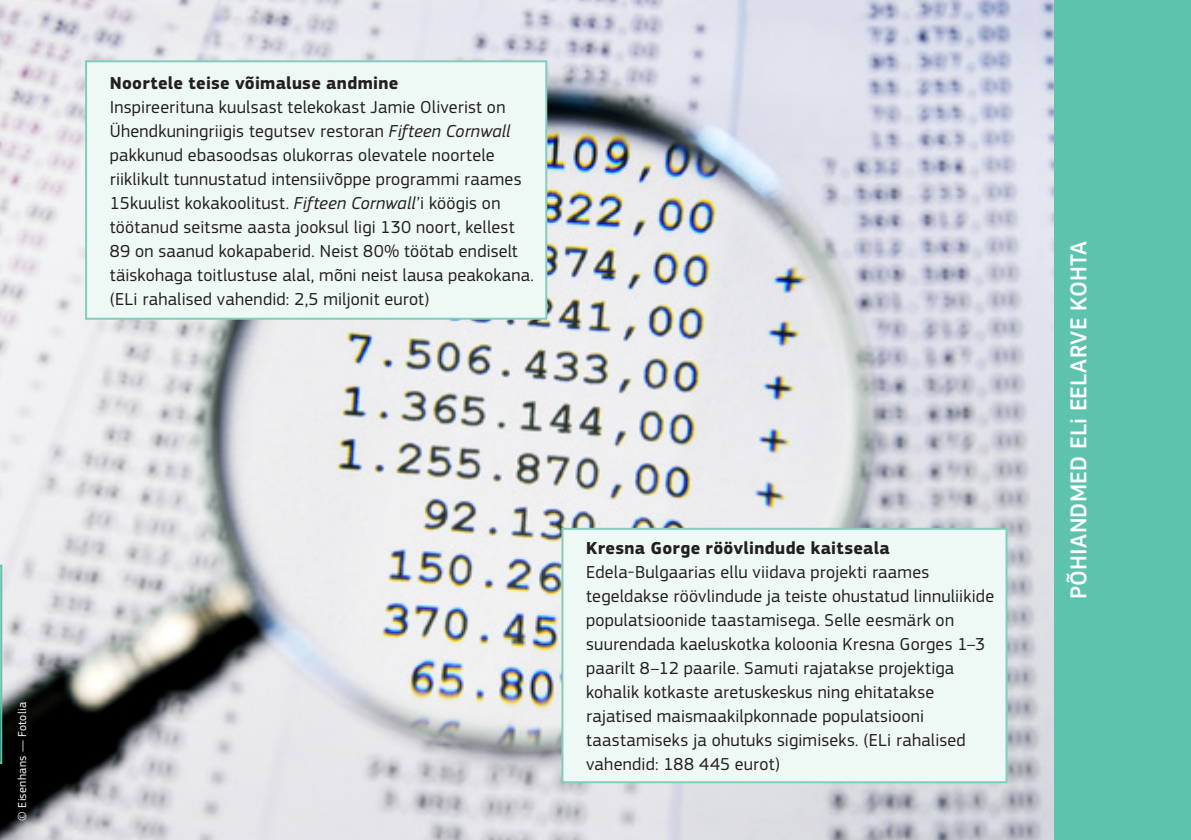
<style>
.page{position:relative;width:1191px;height:840px;background:#fff}
.page>*{position:absolute;margin:0;border:0;box-sizing:border-box;transform-origin:0 0}
.t1{font:500 24px "EC Square Sans Pro";letter-spacing:.005em;color:#fff}
.body{font:18px/24px "EC Square Sans Pro";letter-spacing:.015em;color:#231f20}
.body_bold_sb5{font:700 18px "EC Square Sans Pro";letter-spacing:.015em;color:#231f20}
.t2{font:12px "EC Square Sans Pro";letter-spacing:.025em;color:#fff}
.s1{font-style:italic}
</style>
<div class="page">
<img style="left:0;top:0;width:1054px;height:839px">
<div style="left:1054px;top:0;width:137px;height:839px;background:#5dc3ad"></div>
<div style="left:562px;top:528px;width:444px;height:253px;background:#eef8f5"></div>
<div style="left:561px;top:527px;width:446px;height:255px;border:2px solid #82cdbc"></div>
<div style="left:86px;top:61px;width:460px;height:257px;background:#eef8f5"></div>
<div style="left:85px;top:60px;width:462px;height:259px;border:2px solid #82cdbc"></div>
<svg style="left:0;top:564px;width:2px;height:199px"></svg>
<p class="t2" style="left:15px;top:820px;width:120px;rotate:-90deg">© Eisenhans — Fotolia</p>
<p class="body_bold_sb5" style="left:110px;top:72px;width:290px">Noortele teise võimaluse andmine</p>
<p class="body" style="left:110px;top:95px;width:426px">Inspireerituna kuulsast telekokast Jamie Oliverist on Ühendkuningriigis tegutsev restoran <span class="s1">Fifteen Cornwall </span>pakkunud ebasoodsas olukorras olevatele noortele riiklikult tunnustatud intensiivõppe programmi raames 15kuulist kokakoolitust. <span class="s1">Fifteen Cornwall</span>’i köögis on töötanud seitsme aasta jooksul ligi 130 noort, kellest 89 on saanud kokapaberid. Neist 80% töötab endiselt täiskohaga toitlustuse alal, mõni neist lausa peakokana. (ELi rahalised vahendid: 2,5 miljonit eurot)</p>
<p class="body_bold_sb5" style="left:586px;top:537px;width:305px">Kresna Gorge röövlindude kaitseala</p>
<p class="body" style="left:586px;top:560px;width:409px">Edela-Bulgaarias ellu viidava projekti raames tegeldakse röövlindude ja teiste ohustatud linnuliikide populatsioonide taastamisega. Selle eesmärk on suurendada kaeluskotka koloonia Kresna Gorges 1–3 paarilt 8–12 paarile. Samuti rajatakse projektiga kohalik kotkaste aretuskeskus ning ehitatakse rajatised maismaakilpkonnade populatsiooni taastamiseks ja ohutuks sigimiseks. (ELi rahalised vahendid: 188 445 eurot)</p>
<p class="t1" style="left:1064px;top:598px;width:359px;rotate:-90deg">PÕHIANDMED ELi EELARVE KOHTA</p>
</div>
